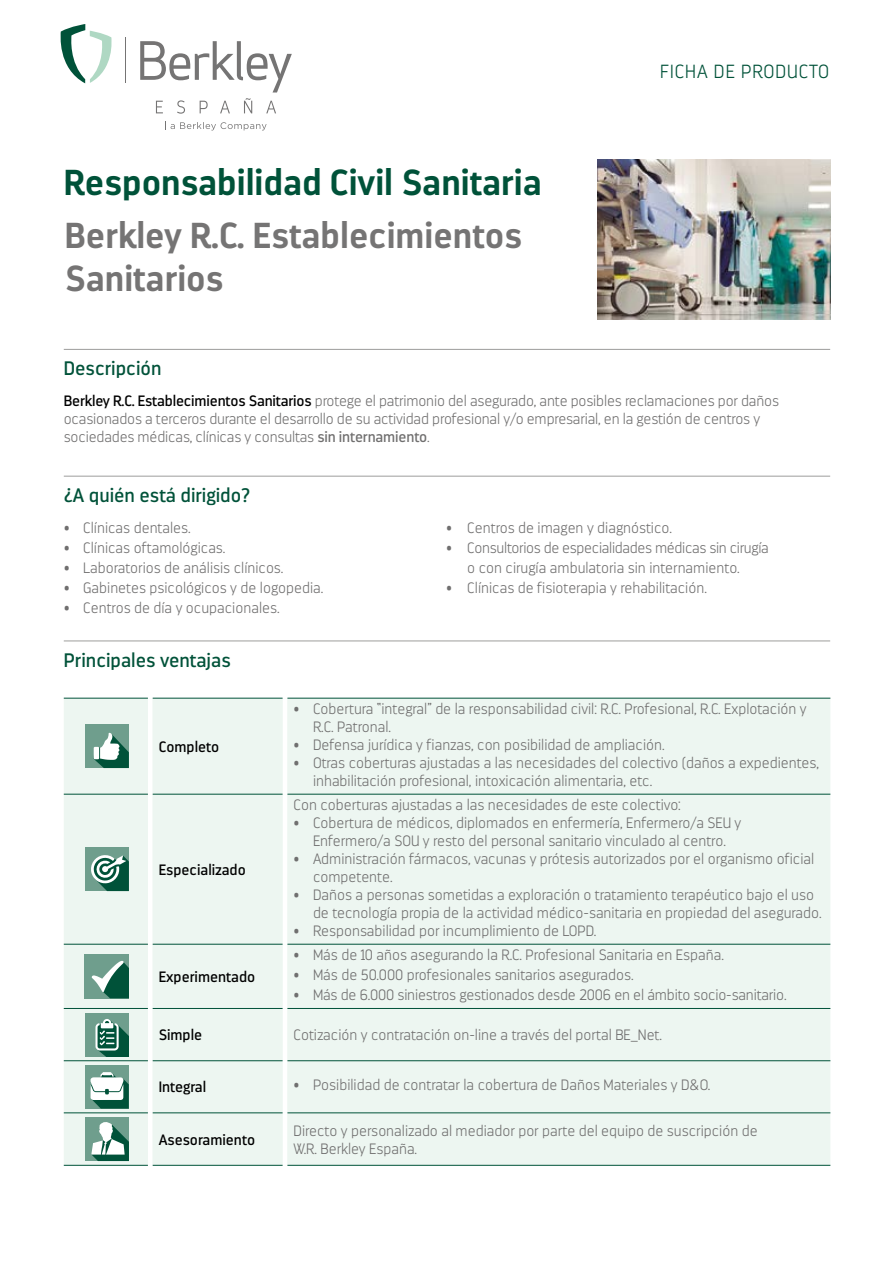
<style>
.page{position:relative;width:893px;height:1263px;background:#fff}
.page>*{position:absolute;margin:0;border:0;box-sizing:border-box;transform-origin:0 0}
.t1{font:700 36px/43.2px "Darwin";color:#757474}
.t2{font:700 36px "Darwin";color:#005239}
.t3{font:19.5px "Darwin";color:#005239}
.t4{font:200 19.05px "Darwin";letter-spacing:.05em;color:#005239}
.t5{font:200 15px/18px "Darwin";color:#706f6f}
.t6{font:15px "Darwin";color:#000}
.t7{font:200 15px "Darwin";letter-spacing:-.02em;color:#706f6f}
.s1{font-weight:400;color:#000}
.s2{font-weight:400}
</style>
<div class="page">
<img style="left:597px;top:159px;width:233px;height:161px">
<hr style="left:64px;top:349px;width:766px;height:1px;background:#9d9d9c">
<hr style="left:64px;top:476px;width:766px;height:1px;background:#9d9d9c">
<hr style="left:64px;top:641px;width:766px;height:1px;background:#9d9d9c">
<div style="left:64px;top:699px;width:766px;height:466px;background:#edf6f1"></div>
<hr style="left:64px;top:698px;width:84px;height:1px;background:#005239">
<hr style="left:152px;top:698px;width:131px;height:1px;background:#005239">
<hr style="left:287px;top:698px;width:543px;height:1px;background:#005239">
<hr style="left:64px;top:794px;width:84px;height:1px;background:#005239">
<hr style="left:152px;top:794px;width:131px;height:1px;background:#005239">
<hr style="left:287px;top:794px;width:543px;height:1px;background:#005239">
<hr style="left:64px;top:944px;width:84px;height:1px;background:#005239">
<hr style="left:152px;top:944px;width:131px;height:1px;background:#005239">
<hr style="left:287px;top:944px;width:543px;height:1px;background:#005239">
<hr style="left:64px;top:1008px;width:84px;height:1px;background:#005239">
<hr style="left:152px;top:1008px;width:131px;height:1px;background:#005239">
<hr style="left:287px;top:1008px;width:543px;height:1px;background:#005239">
<hr style="left:64px;top:1060px;width:84px;height:1px;background:#005239">
<hr style="left:152px;top:1060px;width:131px;height:1px;background:#005239">
<hr style="left:287px;top:1060px;width:543px;height:1px;background:#005239">
<hr style="left:64px;top:1112px;width:84px;height:1px;background:#005239">
<hr style="left:152px;top:1112px;width:131px;height:1px;background:#005239">
<hr style="left:287px;top:1112px;width:543px;height:1px;background:#005239">
<hr style="left:64px;top:1165px;width:84px;height:1px;background:#005239">
<hr style="left:152px;top:1165px;width:131px;height:1px;background:#005239">
<hr style="left:287px;top:1165px;width:543px;height:1px;background:#005239">
<hr style="left:148px;top:698px;width:4px;height:96px;background:#fff">
<hr style="left:283px;top:698px;width:4px;height:96px;background:#fff">
<hr style="left:148px;top:794px;width:4px;height:150px;background:#fff">
<hr style="left:283px;top:794px;width:4px;height:150px;background:#fff">
<hr style="left:148px;top:944px;width:4px;height:64px;background:#fff">
<hr style="left:283px;top:944px;width:4px;height:64px;background:#fff">
<hr style="left:148px;top:1008px;width:4px;height:53px;background:#fff">
<hr style="left:283px;top:1008px;width:4px;height:53px;background:#fff">
<hr style="left:148px;top:1061px;width:4px;height:52px;background:#fff">
<hr style="left:283px;top:1061px;width:4px;height:52px;background:#fff">
<hr style="left:148px;top:1113px;width:4px;height:52px;background:#fff">
<hr style="left:283px;top:1113px;width:4px;height:52px;background:#fff">
<div style="left:85px;top:724px;width:44px;height:44px;background:#6f9e8d"></div>
<svg style="left:94px;top:733px;width:35px;height:35px"></svg>
<div style="left:85px;top:847px;width:44px;height:44px;background:#6f9e8d"></div>
<svg style="left:91px;top:855px;width:38px;height:36px"></svg>
<div style="left:85px;top:954px;width:44px;height:44px;background:#6f9e8d"></div>
<svg style="left:92px;top:961px;width:37px;height:37px"></svg>
<div style="left:85px;top:1013px;width:44px;height:43px;background:#6f9e8d"></div>
<svg style="left:95px;top:1019px;width:34px;height:37px"></svg>
<div style="left:85px;top:1065px;width:44px;height:43px;background:#6f9e8d"></div>
<svg style="left:91px;top:1072px;width:38px;height:36px"></svg>
<div style="left:85px;top:1117px;width:44px;height:44px;background:#6f9e8d"></div>
<svg style="left:91px;top:1122px;width:38px;height:39px"></svg>
<svg style="left:60px;top:24px;width:52px;height:59px"></svg>
<hr style="left:125px;top:37px;width:1px;height:46px;background:#757474">
<svg style="left:140px;top:41px;width:152px;height:73px"></svg>
<svg style="left:165px;top:122px;width:102px;height:8px"></svg>
<h1 class="t2" style="left:64px;top:160px;width:480px">Responsabilidad Civil Sanitaria</h1>
<h1 class="t1" style="left:65px;top:214px;width:459px">Berkley R.C. Establecimientos<br>Sanitarios</h1>
<p class="t4" style="left:660px;top:60px;width:170px">FICHA DE PRODUCTO</p>
<h2 class="t3" style="left:64px;top:357px;width:99px">Descripción</h2>
<p class="t5" style="left:64px;top:392px;width:717px"><span class="s1">Berkley R.C. Establecimientos Sanitarios</span> protege el patrimonio del asegurado, ante posibles reclamaciones por daños ocasionados a terceros durante el desarrollo de su actividad profesional y/o empresarial, en la gestión de centros y sociedades médicas, clínicas y consultas <span class="s2">sin internamiento</span>.</p>
<h2 class="t3" style="left:64px;top:483px;width:188px">¿A quién está dirigido?</h2>
<p class="t5" style="left:64px;top:518px;width:129px">• Clínicas dentales.</p>
<p class="t5" style="left:446px;top:518px;width:227px">• Centros de imagen y diagnóstico.</p>
<p class="t5" style="left:64px;top:539px;width:163px">• Clínicas oftamológicas.</p>
<p class="t7" style="left:446px;top:539px;width:324px">• Consultorios de especialidades médicas sin cirugía</p>
<p class="t5" style="left:64px;top:559px;width:221px">• Laboratorios de análisis clínicos.</p>
<p class="t5" style="left:467px;top:559px;width:274px">o con cirugía ambulatoria sin internamiento.</p>
<p class="t5" style="left:64px;top:579px;width:261px">• Gabinetes psicológicos y de logopedia.</p>
<p class="t5" style="left:446px;top:579px;width:262px">• Clínicas de fisioterapia y rehabilitación.</p>
<p class="t5" style="left:64px;top:599px;width:217px">• Centros de día y ocupacionales.</p>
<h2 class="t3" style="left:64px;top:648px;width:168px">Principales ventajas</h2>
<p class="t6" style="left:159px;top:737px;width:62px">Completo</p>
<p class="t6" style="left:159px;top:860px;width:89px">Especializado</p>
<p class="t6" style="left:159px;top:968px;width:98px">Experimentado</p>
<p class="t5" style="left:313px;top:700px;width:495px;text-indent:-20px">• Cobertura “integral” de la responsabilidad civil: R.C. Profesional, R.C. Explotación y<br>R.C. Patronal.</p>
<p class="t5" style="left:293px;top:736px;width:373px">• Defensa jurídica y fianzas, con posibilidad de ampliación.</p>
<p class="t5" style="left:313px;top:754px;width:508px;text-indent:-20px">• Otras coberturas ajustadas a las necesidades del colectivo (daños a expedientes, inhabilitación profesional, intoxicación alimentaria, etc.</p>
<p class="t5" style="left:293px;top:796px;width:389px">Con coberturas ajustadas a las necesidades de este colectivo:</p>
<p class="t5" style="left:293px;top:814px;width:449px;text-align:center">• Cobertura de médicos, diplomados en enfermería, Enfermero/a SEU y<br>Enfermero/a SOU y resto del personal sanitario vinculado al centro.</p>
<p class="t5" style="left:313px;top:850px;width:503px;text-indent:-20px">• Administración fármacos, vacunas y prótesis autorizados por el organismo oficial competente.</p>
<p class="t5" style="left:313px;top:886px;width:510px;text-indent:-20px">• Daños a personas sometidas a exploración o tratamiento terapéutico bajo el uso de tecnología propia de la actividad médico-sanitaria en propiedad del asegurado.</p>
<p class="t5" style="left:293px;top:922px;width:304px">• Responsabilidad por incumplimiento de LOPD.</p>
<p class="t5" style="left:293px;top:946px;width:432px">• Más de 10 años asegurando la R.C. Profesional Sanitaria en España.</p>
<p class="t5" style="left:293px;top:966px;width:342px">• Más de 50.000 profesionales sanitarios asegurados.</p>
<p class="t5" style="left:293px;top:986px;width:495px">• Más de 6.000 siniestros gestionados desde 2006 en el ámbito socio-sanitario.</p>
<p class="t6" style="left:159px;top:1026px;width:45px">Simple</p>
<p class="t5" style="left:293px;top:1026px;width:370px">Cotización y contratación on-line a través del portal BE_Net.</p>
<p class="t6" style="left:159px;top:1078px;width:49px">Integral</p>
<p class="t5" style="left:293px;top:1076px;width:418px">• Posibilidad de contratar la cobertura de Daños Materiales y D&amp;O.</p>
<p class="t6" style="left:159px;top:1130px;width:98px">Asesoramiento</p>
<p class="t5" style="left:293px;top:1122px;width:466px">Directo y personalizado al mediador por parte del equipo de suscripción de<br>W.R. Berkley España.</p>
</div>
